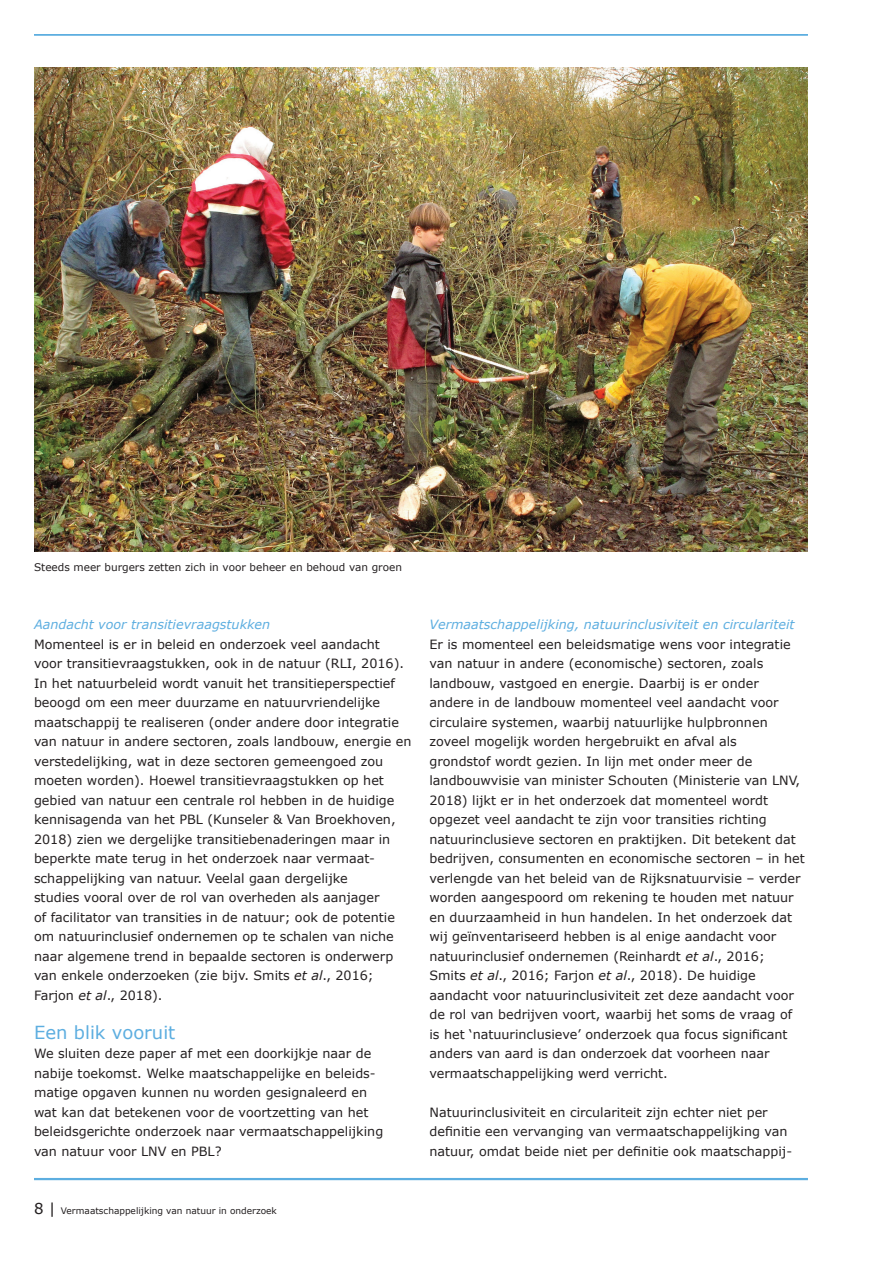
<style>
.page{position:relative;width:893px;height:1263px;background:#fff}
.page>*{position:absolute;margin:0;border:0;box-sizing:border-box;transform-origin:0 0}
.t1{font:18px "Verdana";color:#5daee0}
.t2{font:12.75px/19.5px "Verdana";color:#231f20}
.t3{font:italic 12.75px "Verdana";color:#5daee0}
.t4{font:10.5px "Verdana";color:#231f20}
.t5{font:9px "Verdana";color:#231f20}
.s1{font-style:italic}
.s2{font-size:15px}
</style>
<div class="page">
<hr style="left:34px;top:1178px;width:774px;height:1px;background:#5daee0">
<hr style="left:34px;top:34px;width:774px;height:2px;background:#5daee0">
<hr style="left:34px;top:1179px;width:774px;height:1px;background:#5daee0">
<img style="left:34px;top:67px;width:774px;height:484px">
<p class="t4" style="left:34px;top:560px;width:369px">Steeds meer burgers zetten zich in voor beheer en behoud van groen</p>
<p class="t3" style="left:34px;top:616px;width:238px">Aandacht voor transitievraagstukken</p>
<p class="t2" style="left:34px;top:634px;width:379px">Momenteel is er in beleid en onderzoek veel aandacht<br>voor transitievraagstukken, ook in de natuur (RLI, 2016).<br>In het natuurbeleid wordt vanuit het transitieperspectief beoogd om een meer duurzame en natuurvriendelijke maatschappij te realiseren (onder andere door integratie van natuur in andere sectoren, zoals landbouw, energie en verstedelijking, wat in deze sectoren gemeengoed zou moeten worden). Hoewel transitievraagstukken op het gebied van natuur een centrale rol hebben in de huidige kennisagenda van het PBL (Kunseler &amp; Van Broekhoven, 2018) zien we dergelijke transitiebenaderingen maar in beperkte mate terug in het onderzoek naar vermaat&shy;schappelijking van natuur. Veelal gaan dergelijke<br>studies vooral over de rol van overheden als aanjager<br>of facilitator van transities in de natuur; ook de potentie om natuurinclusief ondernemen op te schalen van niche naar algemene trend in bepaalde sectoren is onderwerp van enkele onderzoeken (zie bijv. Smits <span class="s1">et al</span>., 2016; Farjon <span class="s1">et al</span>., 2018).</p>
<h1 class="t1" style="left:34px;top:1020px;width:143px">Een blik vooruit</h1>
<p class="t2" style="left:34px;top:1044px;width:351px">We sluiten deze paper af met een doorkijkje naar de nabije toekomst. Welke maatschappelijke en beleids&shy;matige opgaven kunnen nu worden gesignaleerd en wat kan dat betekenen voor de voortzetting van het beleidsgerichte onderzoek naar vermaatschappelijking van natuur voor LNV en PBL?</p>
<p class="t5" style="left:34px;top:1205px;width:244px"><span class="s2">8 |</span> Vermaatschappelijking van natuur in onderzoek</p>
<p class="t3" style="left:429px;top:616px;width:367px">Vermaatschappelijking, natuurinclusiviteit en circulariteit</p>
<p class="t2" style="left:429px;top:634px;width:377px">Er is momenteel een beleidsmatige wens voor integratie van natuur in andere (economische) sectoren, zoals landbouw, vastgoed en energie. Daarbij is er onder andere in de landbouw momenteel veel aandacht voor circulaire systemen, waarbij natuurlijke hulpbronnen zoveel mogelijk worden hergebruikt en afval als<br>grondstof wordt gezien. In lijn met onder meer de landbouwvisie van minister Schouten (Ministerie van LNV, 2018) lijkt er in het onderzoek dat momenteel wordt opgezet veel aandacht te zijn voor transities richting natuurinclusieve sectoren en praktijken. Dit betekent dat bedrijven, consumenten en economische sectoren – in het verlengde van het beleid van de Rijksnatuurvisie – verder worden aangespoord om rekening te houden met natuur en duurzaamheid in hun handelen. In het onderzoek dat wij geïnventariseerd hebben is al enige aandacht voor natuurinclusief ondernemen (Reinhardt <span class="s1">et al</span>., 2016;<br>Smits <span class="s1">et al</span>., 2016; Farjon <span class="s1">et al</span>., 2018). De huidige aandacht voor natuurinclusiviteit zet deze aandacht voor de rol van bedrijven voort, waarbij het soms de vraag of is het ‘natuurinclusieve’ onderzoek qua focus significant anders van aard is dan onderzoek dat voorheen naar vermaatschappelijking werd verricht.</p>
<p class="t2" style="left:429px;top:1102px;width:362px">Natuurinclusiviteit en circulariteit zijn echter niet per definitie een vervanging van vermaatschappelijking van natuur, omdat beide niet per definitie ook maatschappij-</p>
</div>
